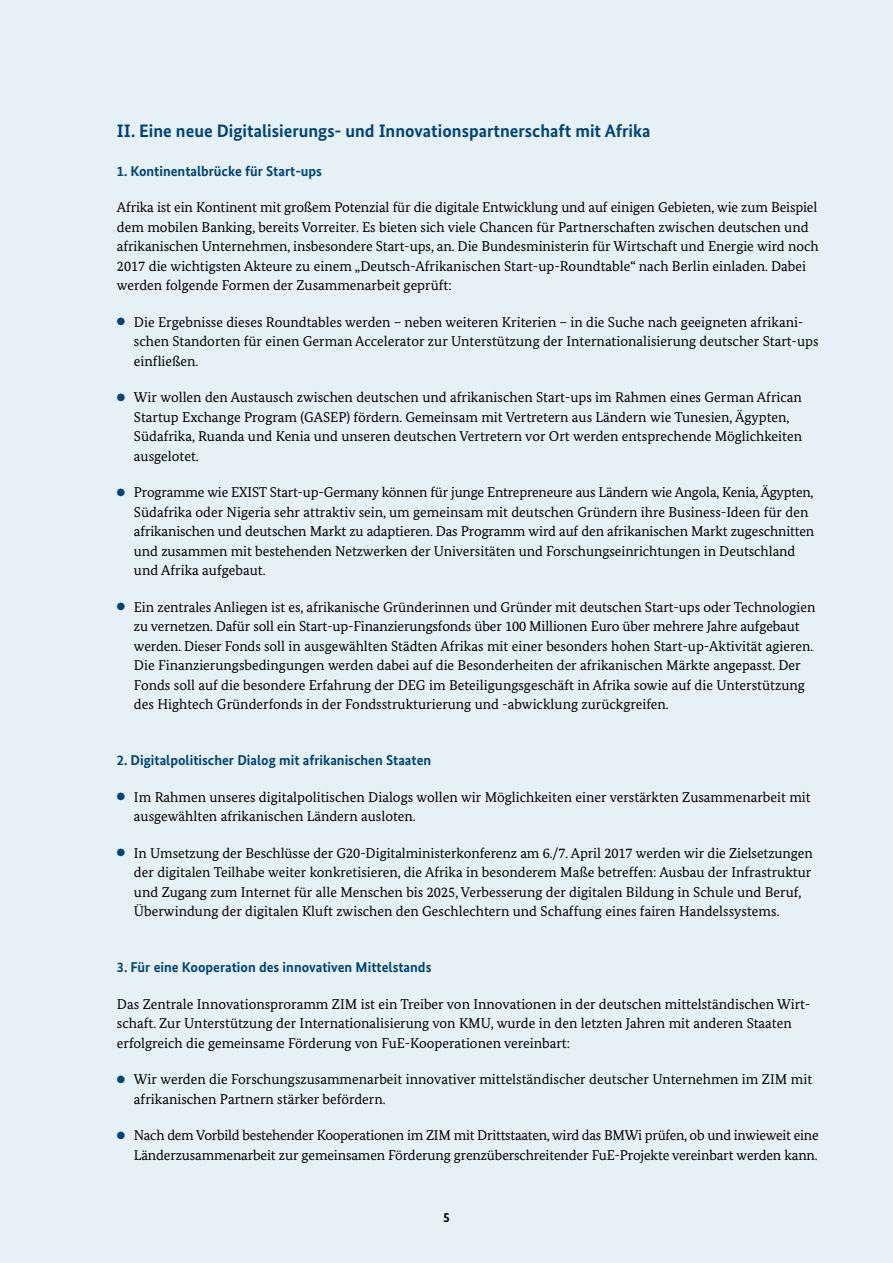
<style>
.page{position:relative;width:893px;height:1263px;background:#e5f0f7}
.page>*{position:absolute;margin:0;border:0;box-sizing:border-box;transform-origin:0 0}
.t1{font:700 18px "Bundes Sans";color:#004377}
.t2{font:14.25px/19.5px "Bundes Serif";color:#000}
.t3{font:14.25px/19.5px "Bundes Serif";letter-spacing:-.02em;color:#000;text-align:right}
.t4{font:700 14.25px "Bundes Sans";color:#004377}
.t5{font:700 13.5px "Bundes Sans";color:#000}
.s1{color:#004377}
</style>
<div class="page">
<h2 class="t1" style="left:117px;top:119px;width:535px">II. Eine neue Digitalisierungs- und Innovationspartnerschaft mit Afrika</h2>
<h3 class="t4" style="left:117px;top:162px;width:207px">1. Kontinentalbrücke für Start-ups</h3>
<p class="t2" style="left:117px;top:197px;width:703px">Afrika ist ein Kontinent mit großem Potenzial für die digitale Entwicklung und auf einigen Gebieten, wie zum Beispiel dem mobilen Banking, bereits Vorreiter. Es bieten sich viele Chancen für Partnerschaften zwischen deutschen und afrikanischen Unternehmen, insbesondere Start-ups, an. Die Bundesministerin für Wirtschaft und Energie wird noch 2017 die wichtigsten Akteure zu einem „Deutsch-Afrikanischen Start-up-Roundtable“ nach Berlin einladen. Dabei werden folgende Formen der Zusammenarbeit geprüft:</p>
<p class="t2" style="left:134px;top:312px;width:686px;text-indent:-17px"><span class="s1">●</span> Die Ergebnisse dieses Roundtables werden – neben weiteren Kriterien – in die Suche nach geeigneten afrikani&shy;schen Standorten für einen German Accelerator zur Unterstützung der Internationalisierung deutscher Start-ups einfließen.</p>
<p class="t2" style="left:134px;top:387px;width:670px;text-indent:-17px"><span class="s1">●</span> Wir wollen den Austausch zwischen deutschen und afrikanischen Start-ups im Rahmen eines German African Startup Exchange Program (GASEP) fördern. Gemeinsam mit Vertretern aus Ländern wie Tunesien, Ägypten, Südafrika, Ruanda und Kenia und unseren deutschen Vertretern vor Ort werden entsprechende Möglichkeiten ausgelotet.</p>
<p class="t2" style="left:134px;top:482px;width:682px;text-indent:-17px"><span class="s1">●</span> Programme wie EXIST Start-up-Germany können für junge Entrepreneure aus Ländern wie Angola, Kenia, Ägypten, Südafrika oder Nigeria sehr attraktiv sein, um gemeinsam mit deutschen Gründern ihre Business-Ideen für den afrikanischen und deutschen Markt zu adaptieren. Das Programm wird auf den afrikanischen Markt zugeschnitten und zusammen mit bestehenden Netzwerken der Universitäten und Forschungseinrichtungen in Deutschland und Afrika aufgebaut.</p>
<p class="t2" style="left:134px;top:597px;width:683px;text-indent:-17px"><span class="s1">●</span> Ein zentrales Anliegen ist es, afrikanische Gründerinnen und Gründer mit deutschen Start-ups oder Technologien zu vernetzen. Dafür soll ein Start-up-Finanzierungsfonds über 100 Millionen Euro über mehrere Jahre aufgebaut werden. Dieser Fonds soll in ausgewählten Städten Afrikas mit einer besonders hohen Start-up-Aktivität agieren.<br>Die Finanzierungsbedingungen werden dabei auf die Besonderheiten der afrikanischen Märkte angepasst. Der Fonds soll auf die besondere Erfahrung der DEG im Beteiligungsgeschäft in Afrika sowie auf die Unterstützung des Hightech Gründerfonds in der Fondsstrukturierung und -abwicklung zurückgreifen.</p>
<h3 class="t4" style="left:117px;top:751px;width:316px">2. Digitalpolitischer Dialog mit afrikanischen Staaten</h3>
<p class="t2" style="left:134px;top:787px;width:678px;text-indent:-17px"><span class="s1">●</span> Im Rahmen unseres digitalpolitischen Dialogs wollen wir Möglichkeiten einer verstärkten Zusammenarbeit mit ausgewählten afrikanischen Ländern ausloten.</p>
<p class="t2" style="left:134px;top:843px;width:680px;text-indent:-17px"><span class="s1">●</span> In Umsetzung der Beschlüsse der G20-Digitalministerkonferenz am 6./7. April 2017 werden wir die Zielsetzungen der digitalen Teilhabe weiter konkretisieren, die Afrika in besonderem Maße betreffen: Ausbau der Infrastruktur und Zugang zum Internet für alle Menschen bis 2025, Verbesserung der digitalen Bildung in Schule und Beruf, Überwindung der digitalen Kluft zwischen den Geschlechtern und Schaffung eines fairen Handelssystems.</p>
<h3 class="t4" style="left:117px;top:958px;width:316px">3. Für eine Kooperation des innovativen Mittelstands</h3>
<p class="t2" style="left:117px;top:994px;width:695px">Das Zentrale Innovationsproramm ZIM ist ein Treiber von Innovationen in der deutschen mittelständischen Wirt&shy;schaft. Zur Unterstützung der Internationalisierung von KMU, wurde in den letzten Jahren mit anderen Staaten erfolgreich die gemeinsame Förderung von FuE-Kooperationen vereinbart:</p>
<p class="t2" style="left:134px;top:1069px;width:680px;text-indent:-17px"><span class="s1">●</span> Wir werden die Forschungszusammenarbeit innovativer mittelständischer deutscher Unternehmen im ZIM mit afrikanischen Partnern stärker befördern.</p>
<p class="t3" style="left:117px;top:1125px;width:703px"><span class="s1">●</span> Nach dem Vorbild bestehender Kooperationen im ZIM mit Drittstaaten, wird das BMWi prüfen, ob und inwieweit eine<br>Länderzusammenarbeit zur gemeinsamen Förderung grenzüberschreitender FuE-Projekte vereinbart werden kann.</p>
<p class="t5" style="left:443px;top:1209px;width:8px">5</p>
</div>
